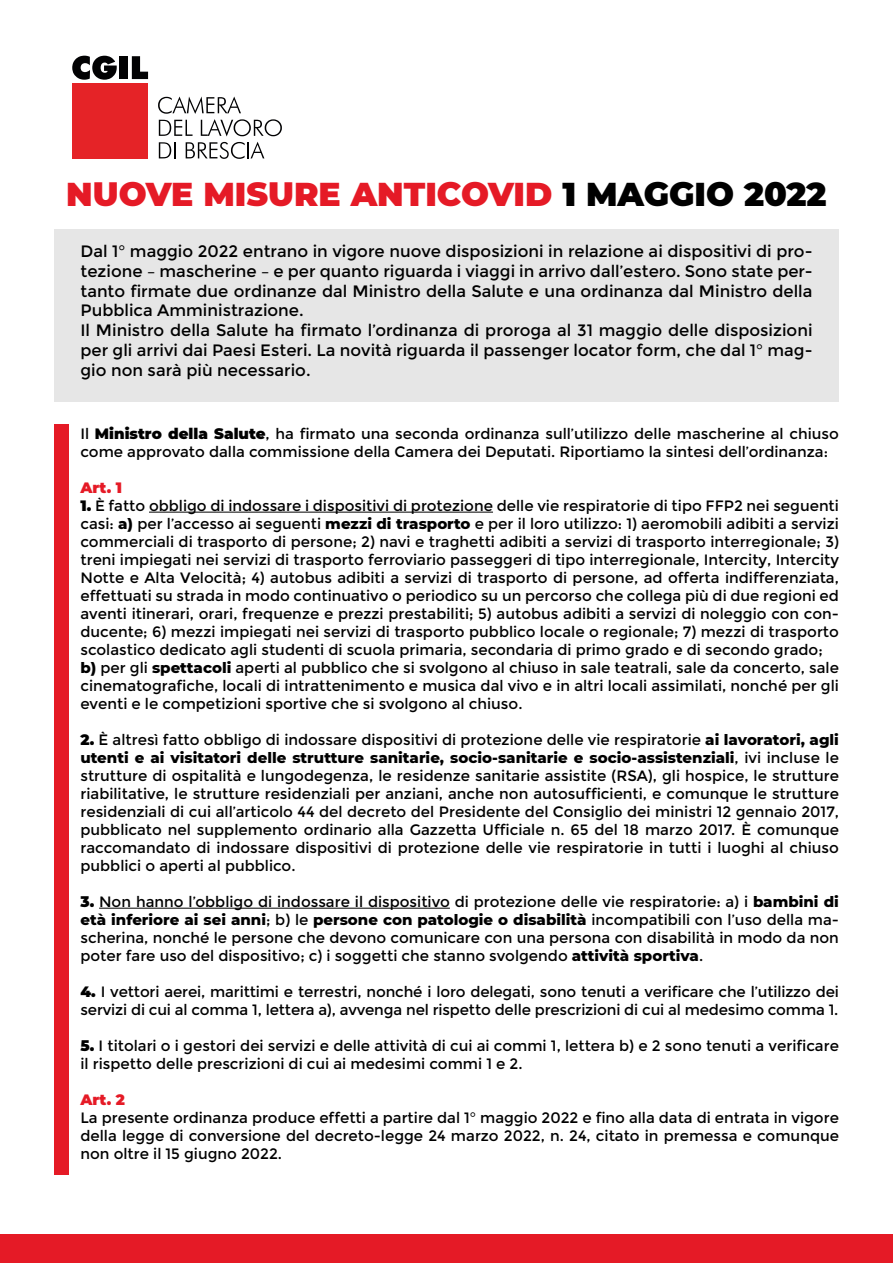
<style>
.page{position:relative;width:893px;height:1263px;background:#fff}
.page>*{position:absolute;margin:0;border:0;box-sizing:border-box;transform-origin:0 0}
.t1{font:900 33px "Montserrat";color:#e51a26}
.t2{font:16.5px/19.8px "Montserrat";color:#000;text-align:justify}
.t3{font:15px/18px "Montserrat";color:#000;text-align:justify}
.t4{font:900 15px "Montserrat";letter-spacing:.01em;color:#e51a26}
.s1{color:#000}
.s2{font-weight:900}
.s3{font-weight:800}
</style>
<div class="page">
<div style="left:0;top:1234px;width:893px;height:29px;background:#e51a26"></div>
<div style="left:73px;top:83px;width:75px;height:75px;background:#e52327"></div>
<svg style="left:72px;top:56px;width:45px;height:24px"></svg>
<div style="left:119px;top:56px;width:9px;height:23px;background:#020203"></div>
<svg style="left:132px;top:56px;width:16px;height:23px"></svg>
<svg style="left:158px;top:96px;width:124px;height:40px"></svg>
<svg style="left:159px;top:142px;width:17px;height:16px"></svg>
<svg style="left:186px;top:142px;width:78px;height:17px"></svg>
<div style="left:54px;top:229px;width:785px;height:173px;background:#e6e6e6"></div>
<hr style="left:149px;top:512px;width:344px;height:1px;background:#000">
<hr style="left:99px;top:908px;width:351px;height:1px;background:#000">
<div style="left:54px;top:424px;width:14px;height:750px;background:#e51a26"></div>
<p class="t1" style="left:66px;top:170px;width:762px">NUOVE MISURE ANTICOVID <span class="s1">1 MAGGIO 2022</span></p>
<p class="t2" style="left:80px;top:242px;width:734px">Dal 1° maggio 2022 entrano in vigore nuove disposizioni in relazione ai dispositivi di pro&shy;tezione – mascherine – e per quanto riguarda i viaggi in arrivo dall’estero. Sono state per&shy;tanto firmate due ordinanze dal Ministro della Salute e una ordinanza dal Ministro della Pubblica Amministrazione.</p>
<p class="t2" style="left:80px;top:321px;width:734px">Il Ministro della Salute ha firmato l’ordinanza di proroga al 31 maggio delle disposizioni per gli arrivi dai Paesi Esteri. La novità riguarda il passenger locator form, che dal 1° mag&shy;gio non sarà più necessario.</p>
<p class="t3" style="left:80px;top:425px;width:760px">Il <span class="s2">Ministro della Salute</span>, ha firmato una seconda ordinanza sull’utilizzo delle mascherine al chiuso come approvato dalla commissione della Camera dei Deputati. Riportiamo la sintesi dell’ordinanza:</p>
<p class="t4" style="left:80px;top:476px;width:43px">Art. 1</p>
<p class="t3" style="left:80px;top:497px;width:760px"><span class="s2">1.</span> È fatto obbligo di indossare i dispositivi di protezione delle vie respiratorie di tipo FFP2 nei seguenti casi: <span class="s3">a)</span> per l’accesso ai seguenti <span class="s3">mezzi di trasporto</span> e per il loro utilizzo: 1) aeromobili adibiti a servizi commerciali di trasporto di persone; 2) navi e traghetti adibiti a servizi di trasporto interregionale; 3) treni impiegati nei servizi di trasporto ferroviario passeggeri di tipo interregionale, Intercity, Intercity Notte e Alta Velocità; 4) autobus adibiti a servizi di trasporto di persone, ad offerta indifferenziata, effettuati su strada in modo continuativo o periodico su un percorso che collega più di due regioni ed aventi itinerari, orari, frequenze e prezzi prestabiliti; 5) autobus adibiti a servizi di noleggio con con&shy;ducente; 6) mezzi impiegati nei servizi di trasporto pubblico locale o regionale; 7) mezzi di trasporto scolastico dedicato agli studenti di scuola primaria, secondaria di primo grado e di secondo grado;</p>
<p class="t3" style="left:80px;top:659px;width:760px"><span class="s3">b)</span> per gli <span class="s3">spettacoli</span> aperti al pubblico che si svolgono al chiuso in sale teatrali, sale da concerto, sale cinematografiche, locali di intrattenimento e musica dal vivo e in altri locali assimilati, nonché per gli eventi e le competizioni sportive che si svolgono al chiuso.</p>
<p class="t3" style="left:80px;top:731px;width:760px"><span class="s2">2.</span> È altresì fatto obbligo di indossare dispositivi di protezione delle vie respiratorie <span class="s3">ai lavoratori, agli utenti e ai visitatori delle strutture sanitarie, socio-sanitarie e socio-assistenziali</span>, ivi incluse le strutture di ospitalità e lungodegenza, le residenze sanitarie assistite (RSA), gli hospice, le strutture riabilitative, le strutture residenziali per anziani, anche non autosufficienti, e comunque le strutture residenziali di cui all’articolo 44 del decreto del Presidente del Consiglio dei ministri 12 gennaio 2017, pubblicato nel supplemento ordinario alla Gazzetta Ufficiale n. 65 del 18 marzo 2017. È comunque raccomandato di indossare dispositivi di protezione delle vie respiratorie in tutti i luoghi al chiuso pubblici o aperti al pubblico.</p>
<p class="t3" style="left:80px;top:893px;width:760px"><span class="s2">3.</span> Non hanno l’obbligo di indossare il dispositivo di protezione delle vie respiratorie: a) i <span class="s3">bambini di età inferiore ai sei anni</span>; b) le <span class="s3">persone con patologie o disabilità</span> incompatibili con l’uso della ma&shy;scherina, nonché le persone che devono comunicare con una persona con disabilità in modo da non poter fare uso del dispositivo; c) i soggetti che stanno svolgendo <span class="s3">attività sportiva</span>.</p>
<p class="t3" style="left:80px;top:983px;width:760px"><span class="s2">4.</span> I vettori aerei, marittimi e terrestri, nonché i loro delegati, sono tenuti a verificare che l’utilizzo dei servizi di cui al comma 1, lettera a), avvenga nel rispetto delle prescrizioni di cui al medesimo comma 1.</p>
<p class="t3" style="left:80px;top:1037px;width:760px"><span class="s2">5.</span> I titolari o i gestori dei servizi e delle attività di cui ai commi 1, lettera b) e 2 sono tenuti a verificare il rispetto delle prescrizioni di cui ai medesimi commi 1 e 2.</p>
<p class="t4" style="left:80px;top:1088px;width:46px">Art. 2</p>
<p class="t3" style="left:80px;top:1109px;width:760px">La presente ordinanza produce effetti a partire dal 1° maggio 2022 e fino alla data di entrata in vigore della legge di conversione del decreto-legge 24 marzo 2022, n. 24, citato in premessa e comunque non oltre il 15 giugno 2022.</p>
</div>
